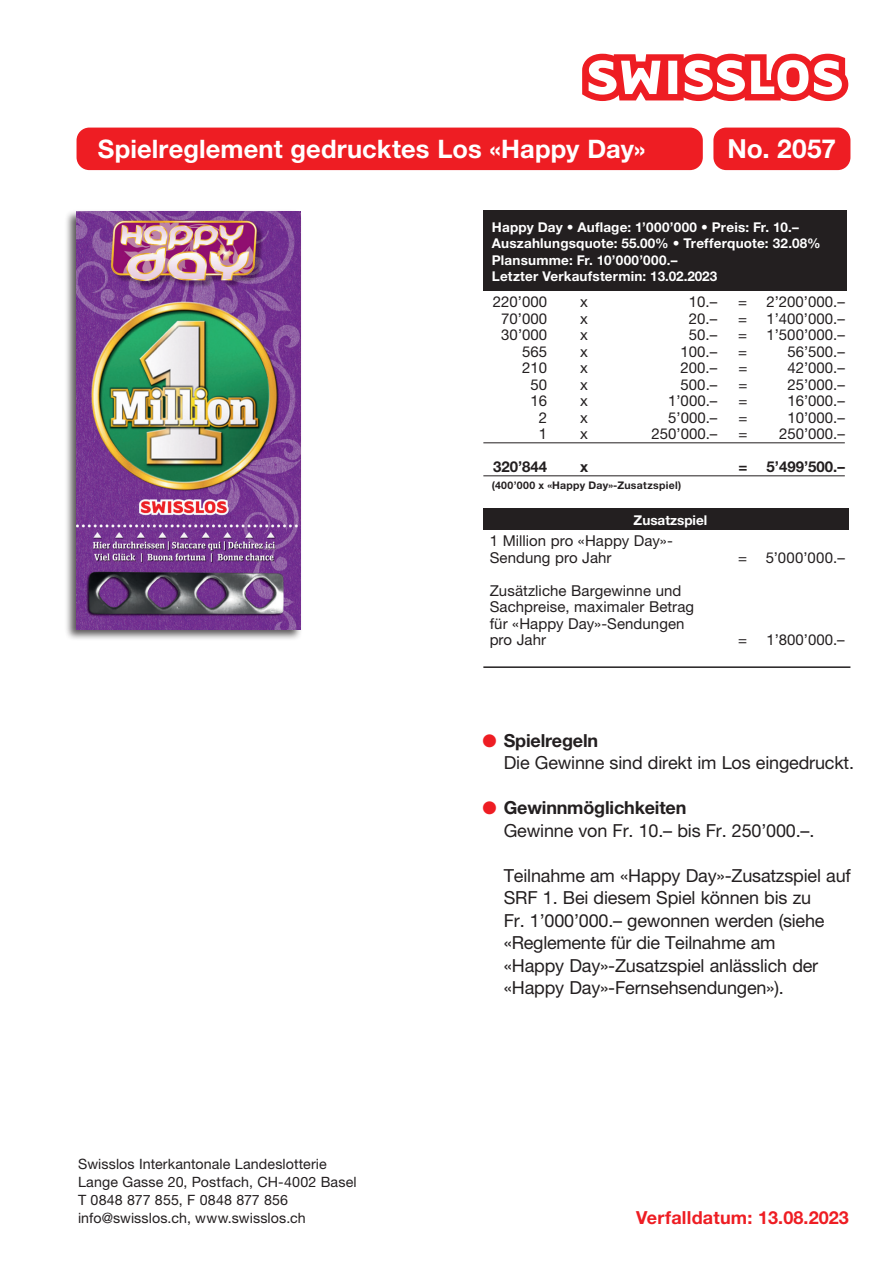
<style>
.page{position:relative;width:893px;height:1263px;background:#fff}
.page>*{position:absolute;margin:0;border:0;box-sizing:border-box;transform-origin:0 0}
.t1{font:700 26.25px "Helvetica Neue LT Std";letter-spacing:.01em;color:#fff}
.t2{font:700 25.5px "Helvetica Neue LT Std";letter-spacing:.005em;color:#fff}
.t3{font:18px/22.5px "Helvetica Neue LT Std";letter-spacing:-.01em;color:#231f20}
.t4{font:700 18px "Helvetica Neue LT Std";letter-spacing:.01em;color:#ee1d23}
.t5{font:15px/16.5px "Helvetica Neue LT Std";color:#231f20}
.t6{font:700 15px "Helvetica Neue LT Std";color:#231f20}
.t7{font:14.25px/18px "Helvetica Neue LT Std";letter-spacing:.005em;color:#231f20}
.t8{font:700 13.5px/16.5px "Helvetica Neue LT Std";letter-spacing:.015em;color:#fff}
.t9{font:700 10.5px "Helvetica Neue LT Std";letter-spacing:.03em;color:#231f20}
.s1{color:#ee1d23}
.s2{font-weight:700}
</style>
<div class="page">
<div style="left:77px;top:128px;width:626px;height:42px;background:#ee1d23;border-radius:13px"></div>
<hr style="left:483px;top:442px;width:362px;height:1px;background:#231f20">
<hr style="left:483px;top:475px;width:362px;height:1px;background:#231f20">
<hr style="left:483px;top:666px;width:367px;height:2px;background:#231f20">
<div style="left:483px;top:210px;width:364px;height:81px;background:#231f20"></div>
<div style="left:483px;top:509px;width:366px;height:21px;background:#231f20"></div>
<div style="left:65px;top:209px;width:238px;height:432px;background:#231f20;opacity:.75"></div>
<img style="left:77px;top:212px;width:223px;height:417px">
<svg style="left:582px;top:54px;width:266px;height:47px"></svg>
<div style="left:713px;top:128px;width:137px;height:42px;background:#ee1d23;border-radius:13px"></div>
<h2 class="t2" style="left:98px;top:133px;width:549px">Spielreglement gedrucktes Los «Happy Day»</h2>
<h1 class="t1" style="left:727px;top:133px;width:110px">No. 2057</h1>
<p class="t8" style="left:492px;top:218px;width:330px">Happy Day • Auflage: 1’000’000 • Preis: Fr. 10.– Auszahlungsquote: 55.00% • Trefferquote: 32.08% Plansumme: Fr. 10’000’000.–<br>Letzter Verkaufstermin: 13.02.2023</p>
<p class="t5" style="left:493px;top:293px;width:56px">220’000</p>
<p class="t5" style="left:580px;top:293px;width:9px">x</p>
<p class="t5" style="left:689px;top:293px;width:30px">10.–</p>
<p class="t5" style="left:738px;top:293px;width:10px">=</p>
<p class="t5" style="left:766px;top:293px;width:80px">2’200’000.–</p>
<p class="t5" style="left:501px;top:310px;width:47px">70’000</p>
<p class="t5" style="left:580px;top:310px;width:9px">x</p>
<p class="t5" style="left:689px;top:310px;width:30px">20.–</p>
<p class="t5" style="left:738px;top:310px;width:10px">=</p>
<p class="t5" style="left:766px;top:310px;width:80px">1’400’000.–</p>
<p class="t5" style="left:501px;top:326px;width:47px">30’000</p>
<p class="t5" style="left:580px;top:326px;width:9px">x</p>
<p class="t5" style="left:689px;top:326px;width:30px">50.–</p>
<p class="t5" style="left:738px;top:326px;width:10px">=</p>
<p class="t5" style="left:766px;top:326px;width:80px">1’500’000.–</p>
<p class="t5" style="left:522px;top:343px;width:27px">565</p>
<p class="t5" style="left:580px;top:343px;width:9px">x</p>
<p class="t5" style="left:681px;top:343px;width:38px">100.–</p>
<p class="t5" style="left:738px;top:343px;width:10px">=</p>
<p class="t5" style="left:787px;top:343px;width:59px">56’500.–</p>
<p class="t5" style="left:522px;top:359px;width:27px">210</p>
<p class="t5" style="left:580px;top:359px;width:9px">x</p>
<p class="t5" style="left:681px;top:359px;width:38px">200.–</p>
<p class="t5" style="left:738px;top:359px;width:10px">=</p>
<p class="t5" style="left:787px;top:359px;width:59px">42’000.–</p>
<p class="t5" style="left:531px;top:376px;width:18px">50</p>
<p class="t5" style="left:580px;top:376px;width:9px">x</p>
<p class="t5" style="left:681px;top:376px;width:38px">500.–</p>
<p class="t5" style="left:738px;top:376px;width:10px">=</p>
<p class="t5" style="left:787px;top:376px;width:59px">25’000.–</p>
<p class="t5" style="left:531px;top:392px;width:18px">16</p>
<p class="t5" style="left:580px;top:392px;width:9px">x</p>
<p class="t5" style="left:668px;top:392px;width:51px">1’000.–</p>
<p class="t5" style="left:738px;top:392px;width:10px">=</p>
<p class="t5" style="left:787px;top:392px;width:59px">16’000.–</p>
<p class="t5" style="left:539px;top:409px;width:10px">2</p>
<p class="t5" style="left:580px;top:409px;width:9px">x</p>
<p class="t5" style="left:668px;top:409px;width:51px">5’000.–</p>
<p class="t5" style="left:738px;top:409px;width:10px">=</p>
<p class="t5" style="left:787px;top:409px;width:59px">10’000.–</p>
<p class="t5" style="left:539px;top:425px;width:10px">1</p>
<p class="t5" style="left:580px;top:425px;width:9px">x</p>
<p class="t5" style="left:651px;top:425px;width:67px">250’000.–</p>
<p class="t5" style="left:738px;top:425px;width:10px">=</p>
<p class="t5" style="left:779px;top:425px;width:67px">250’000.–</p>
<p class="t6" style="left:493px;top:458px;width:56px">320’844</p>
<p class="t6" style="left:580px;top:458px;width:10px">x</p>
<p class="t6" style="left:738px;top:458px;width:10px">=</p>
<p class="t6" style="left:767px;top:458px;width:80px">5’499’500.–</p>
<p class="t9" style="left:492px;top:478px;width:191px">(400’000 x «Happy Day»-Zusatzspiel)</p>
<p class="t8" style="left:634px;top:512px;width:75px">Zusatzspiel</p>
<p class="t5" style="left:490px;top:533px;width:185px">1 Million pro «Happy Day»-<br>Sendung pro Jahr</p>
<p class="t5" style="left:738px;top:549px;width:108px">= 5’000’000.–</p>
<p class="t5" style="left:490px;top:582px;width:206px">Zusätzliche Bargewinne und<br>Sachpreise, maximaler Betrag für «Happy Day»-Sendungen pro Jahr</p>
<p class="t5" style="left:738px;top:632px;width:10px">=</p>
<p class="t5" style="left:766px;top:632px;width:80px">1’800’000.–</p>
<p class="t7" style="left:78px;top:1154px;width:280px">Swisslos Interkantonale Landeslotterie Lange Gasse 20, Postfach, CH-4002 Basel T 0848 877 855, F 0848 877 856 info@swisslos.ch, www.swisslos.ch</p>
<p class="t3" style="left:504px;top:729px;width:352px;text-indent:-21px"><span class="s1">●</span> <span class="s2">Spielregeln<br></span>Die Gewinne sind direkt im Los eingedruckt.</p>
<p class="t3" style="left:504px;top:796px;width:312px;text-indent:-21px"><span class="s1">●</span> <span class="s2">Gewinnmöglichkeiten<br></span>Gewinne von Fr. 10.– bis Fr. 250’000.–.</p>
<p class="t3" style="left:504px;top:864px;width:349px">Teilnahme am «Happy Day»-Zusatzspiel auf SRF 1. Bei diesem Spiel können bis zu<br>Fr. 1’000’000.– gewonnen werden (siehe «Reglemente für die Teilnahme am<br>«Happy Day»-Zusatzspiel anlässlich der «Happy Day»-Fernsehsendungen»).</p>
<p class="t4" style="left:636px;top:1206px;width:214px">Verfalldatum: 13.08.2023</p>
</div>
